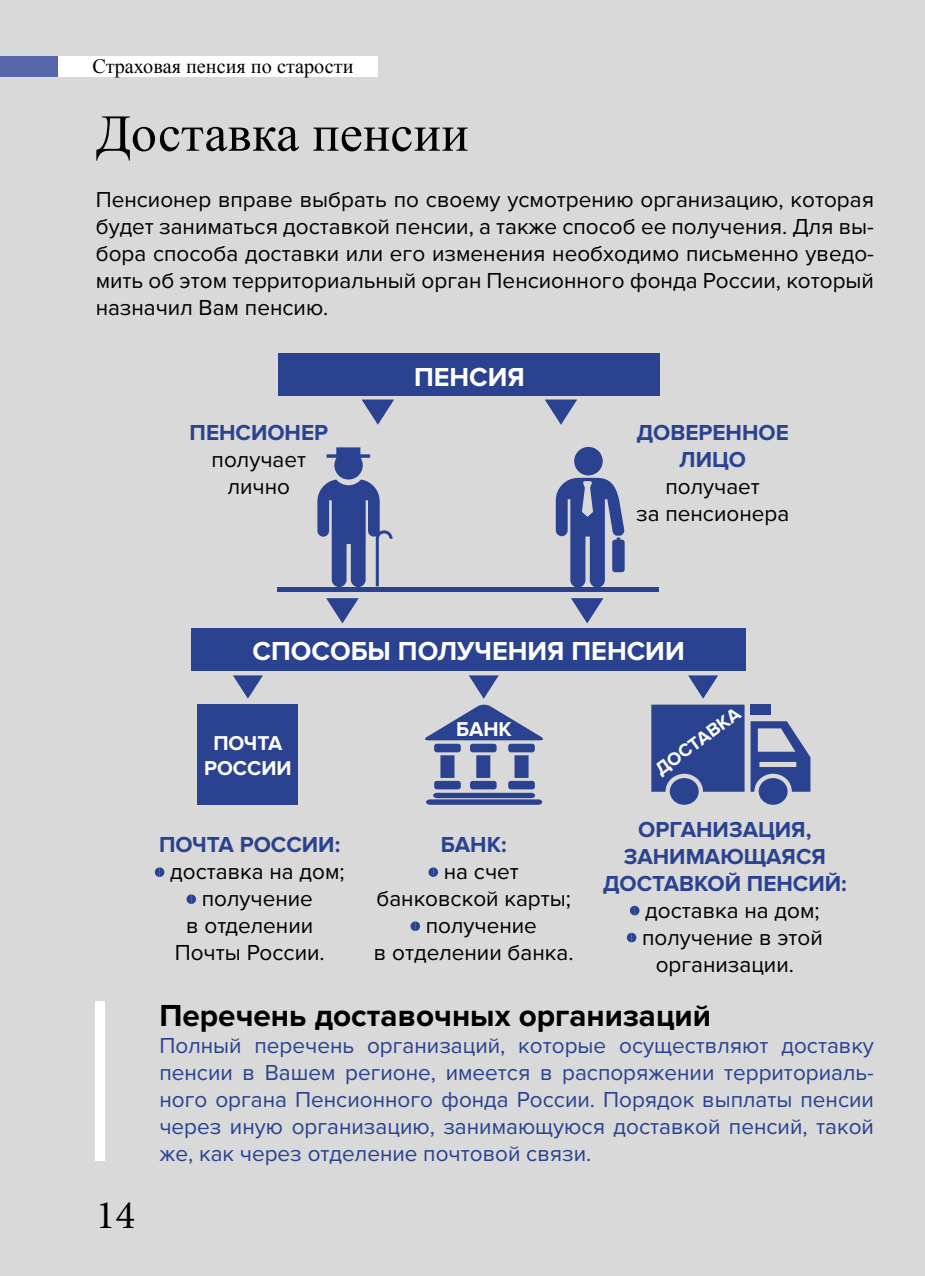
<style>
.page{position:relative;width:925px;height:1276px;background:#fff}
.page>*{position:absolute;margin:0;border:0;box-sizing:border-box;transform-origin:0 0}
.t1{font:51.75px "Times New Roman";color:#000}
.t2{font:40.5px "Minion Pro";color:#000}
.t3{font:700 31.5px "Proxima Nova";color:#000}
.t4{font:700 27px "Proxima Nova";color:#fff}
.t5{font:22.5px/27px "Proxima Nova";color:#000;text-align:center}
.t6{font:22.5px/27px "Proxima Nova";color:#2a4290;text-align:justify}
.t7{font:700 22.5px/27px "Proxima Nova";color:#2a4290;text-align:center}
.t8{font:700 20.7px/25px "Proxima Nova";color:#fff;text-align:center}
.t9{font:20.25px "Times New Roman";color:#000}
.t10{font:700 18.68px "Proxima Nova";color:#fff}
</style>
<div class="page">
<div style="left:0;top:0;width:925px;height:1275px;background:#d9d9d9"></div>
<div style="left:96px;top:1001px;width:9px;height:159px;background:#fff"></div>
<svg style="left:155px;top:867px;width:9px;height:10px"></svg>
<svg style="left:186px;top:894px;width:10px;height:10px"></svg>
<svg style="left:428px;top:867px;width:10px;height:10px"></svg>
<svg style="left:410px;top:921px;width:10px;height:10px"></svg>
<svg style="left:630px;top:905px;width:9px;height:10px"></svg>
<svg style="left:627px;top:932px;width:9px;height:10px"></svg>
<div style="left:191px;top:628px;width:555px;height:42px;background:#2a4290"></div>
<svg style="left:556px;top:447px;width:69px;height:140px"></svg>
<svg style="left:317px;top:447px;width:75px;height:140px"></svg>
<div style="left:279px;top:354px;width:381px;height:42px;background:#2a4290"></div>
<div style="left:277px;top:587px;width:381px;height:5px;background:#2a4290"></div>
<svg style="left:362px;top:399px;width:32px;height:26px"></svg>
<svg style="left:545px;top:399px;width:32px;height:26px"></svg>
<svg style="left:326px;top:598px;width:33px;height:25px"></svg>
<svg style="left:571px;top:598px;width:32px;height:25px"></svg>
<div style="left:198px;top:704px;width:100px;height:101px;background:#2a4290"></div>
<svg style="left:233px;top:675px;width:30px;height:24px"></svg>
<svg style="left:425px;top:675px;width:118px;height:130px"></svg>
<div style="left:750px;top:704px;width:21px;height:11px;background:#2a4290"></div>
<svg style="left:750px;top:721px;width:60px;height:84px"></svg>
<svg style="left:651px;top:675px;width:93px;height:130px"></svg>
<div style="left:0;top:56px;width:378px;height:21px;background:#fff"></div>
<div style="left:0;top:56px;width:58px;height:21px;background:#5666aa"></div>
<p class="t9" style="left:92px;top:55px;width:262px">Страховая пенсия по старости</p>
<h1 class="t1" style="left:96px;top:105px;width:375px">Доставка пенсии</h1>
<p class="t5" style="left:96px;top:188px;width:780px;text-align:justify">Пенсионер вправе выбрать по своему усмотрению организацию, которая будет заниматься доставкой пенсии, а также способ ее получения. Для вы&shy;бора способа доставки или его изменения необходимо письменно уведо&shy;мить об этом территориальный орган Пенсионного фонда России, который назначил Вам пенсию.</p>
<p class="t7" style="left:190px;top:421px;width:140px">ПЕНСИОНЕР</p>
<p class="t5" style="left:212px;top:448px;width:96px">получает лично</p>
<p class="t4" style="left:414px;top:366px;width:112px">ПЕНСИЯ</p>
<p class="t7" style="left:636px;top:421px;width:154px">ДОВЕРЕННОЕ<br>ЛИЦО</p>
<p class="t5" style="left:636px;top:475px;width:154px">получает<br>за пенсионера</p>
<p class="t4" style="left:253px;top:641px;width:434px">СПОСОБЫ ПОЛУЧЕНИЯ ПЕНСИИ</p>
<p class="t8" style="left:204px;top:733px;width:89px">ПОЧТА<br>РОССИИ</p>
<p class="t7" style="left:159px;top:833px;width:183px">ПОЧТА РОССИИ:</p>
<p class="t5" style="left:170px;top:860px;width:176px">доставка на дом;</p>
<p class="t5" style="left:202px;top:887px;width:113px">получение</p>
<p class="t5" style="left:186px;top:914px;width:128px">в отделении</p>
<p class="t5" style="left:175px;top:941px;width:152px">Почты России.</p>
<p class="t8" style="left:456px;top:718px;width:57px">БАНК</p>
<p class="t7" style="left:441px;top:833px;width:67px">БАНК:</p>
<p class="t5" style="left:444px;top:860px;width:77px">на счет</p>
<p class="t5" style="left:376px;top:887px;width:196px">банковской карты;</p>
<p class="t5" style="left:426px;top:914px;width:113px">получение</p>
<p class="t5" style="left:374px;top:941px;width:201px">в отделении банка.</p>
<p class="t10" style="left:653px;top:765px;width:102px;rotate:-36deg">ДОСТАВКА</p>
<p class="t7" style="left:603px;top:817px;width:245px">ОРГАНИЗАЦИЯ,<br>ЗАНИМАЮЩАЯСЯ<br>ДОСТАВКОЙ ПЕНСИЙ:</p>
<p class="t5" style="left:645px;top:899px;width:176px">доставка на дом;</p>
<p class="t5" style="left:642px;top:926px;width:182px">получение в этой</p>
<p class="t5" style="left:656px;top:953px;width:140px">организации.</p>
<h2 class="t2" style="left:96px;top:1199px;width:41px">14</h2>
<h3 class="t3" style="left:159px;top:1003px;width:553px">Перечень доставочных организаций</h3>
<p class="t6" style="left:159px;top:1034px;width:716px">Полный перечень организаций, которые осуществляют доставку пенсии в Вашем регионе, имеется в распоряжении территориаль&shy;ного органа Пенсионного фонда России. Порядок выплаты пенсии через иную организацию, занимающуюся доставкой пенсий, такой же, как через отделение почтовой связи.</p>
</div>
